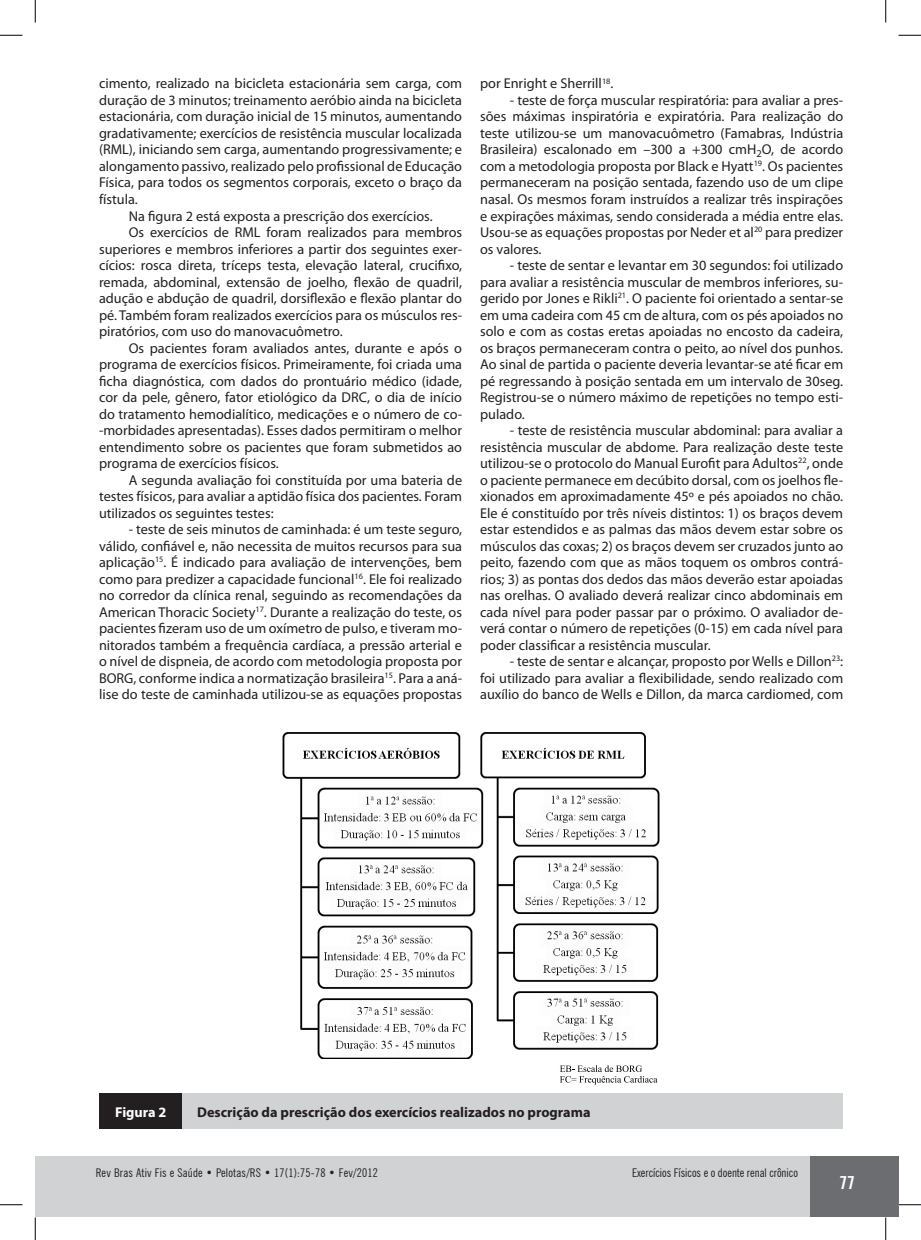
<style>
.page{position:relative;width:921px;height:1240px;background:#fff}
.page>*{position:absolute;margin:0;border:0;box-sizing:border-box;transform-origin:0 0}
.t1{font:700 condensed 18px "News Gothic BT";color:#fff}
.t2{font:14.25px/16.5px "Myriad Pro";color:#231f20;text-align:justify}
.t3{font:700 14.25px "Myriad Pro";color:#231f20}
.t4{font:700 14.25px "Myriad Pro";color:#fff}
.t5{font:condensed 12px "News Gothic BT";letter-spacing:.02em;color:#231f20}
.t6{font:condensed 12px "News Gothic BT";color:#231f20}
</style>
<div class="page">
<div style="left:781px;top:1157px;width:117px;height:60px;background:#6c6d70"></div>
<div style="left:36px;top:1157px;width:774px;height:60px;background:#d1d2d4"></div>
<div style="left:99px;top:1093px;width:84px;height:36px;background:#231f20"></div>
<div style="left:183px;top:1093px;width:660px;height:36px;background:#d1d2d4"></div>
<img style="left:282px;top:732px;width:378px;height:326px">
<svg style="left:560px;top:1065px;width:97px;height:19px"></svg>
<svg style="left:0;top:35px;width:22px;height:1px"></svg>
<svg style="left:898px;top:35px;width:23px;height:1px"></svg>
<svg style="left:0;top:1204px;width:22px;height:1px"></svg>
<svg style="left:898px;top:1204px;width:23px;height:1px"></svg>
<svg style="left:35px;top:0;width:1px;height:22px"></svg>
<svg style="left:35px;top:1217px;width:1px;height:23px"></svg>
<svg style="left:885px;top:0;width:1px;height:22px"></svg>
<svg style="left:885px;top:1217px;width:1px;height:23px"></svg>
<p class="t2" style="left:99px;top:75px;width:365px">cimento, realizado na bicicleta estacionária sem carga, com</p>
<p class="t2" style="left:99px;top:92px;width:365px">duração de 3 minutos; treinamento aeróbio ainda na bicicleta</p>
<p class="t2" style="left:99px;top:108px;width:365px">estacionária, com duração inicial de 15 minutos, aumentando</p>
<p class="t2" style="left:99px;top:125px;width:365px">gradativamente; exercícios de resistência muscular localizada</p>
<p class="t2" style="left:99px;top:141px;width:365px">(RML), iniciando sem carga, aumentando progressivamente; e</p>
<p class="t2" style="left:99px;top:158px;width:365px">alongamento passivo, realizado pelo profissional de Educação</p>
<p class="t2" style="left:99px;top:174px;width:365px">Física, para todos os segmentos corporais, exceto o braço da</p>
<p class="t2" style="left:99px;top:191px;width:40px">fístula.</p>
<p class="t2" style="left:129px;top:207px;width:305px">Na figura 2 está exposta a prescrição dos exercícios.</p>
<p class="t2" style="left:129px;top:224px;width:335px">Os exercícios de RML foram realizados para membros</p>
<p class="t2" style="left:99px;top:240px;width:365px">superiores e membros inferiores a partir dos seguintes exer-</p>
<p class="t2" style="left:99px;top:257px;width:365px">cícios: rosca direta, tríceps testa, elevação lateral, crucifixo,</p>
<p class="t2" style="left:99px;top:273px;width:365px">remada, abdominal, extensão de joelho, flexão de quadril,</p>
<p class="t2" style="left:99px;top:290px;width:365px">adução e abdução de quadril, dorsiflexão e flexão plantar do</p>
<p class="t2" style="left:99px;top:306px;width:365px">pé. Também foram realizados exercícios para os músculos res-</p>
<p class="t2" style="left:99px;top:323px;width:245px">piratórios, com uso do manovacuômetro.</p>
<p class="t2" style="left:129px;top:339px;width:335px">Os pacientes foram avaliados antes, durante e após o</p>
<p class="t2" style="left:99px;top:356px;width:365px">programa de exercícios físicos. Primeiramente, foi criada uma</p>
<p class="t2" style="left:99px;top:372px;width:365px">ficha diagnóstica, com dados do prontuário médico (idade,</p>
<p class="t2" style="left:99px;top:389px;width:365px">cor da pele, gênero, fator etiológico da DRC, o dia de início</p>
<p class="t2" style="left:99px;top:405px;width:365px">do tratamento hemodialítico, medicações e o número de co-</p>
<p class="t2" style="left:99px;top:422px;width:365px">-morbidades apresentadas). Esses dados permitiram o melhor</p>
<p class="t2" style="left:99px;top:438px;width:365px">entendimento sobre os pacientes que foram submetidos ao</p>
<p class="t2" style="left:99px;top:455px;width:181px">programa de exercícios físicos.</p>
<p class="t2" style="left:129px;top:471px;width:335px">A segunda avaliação foi constituída por uma bateria de</p>
<p class="t2" style="left:99px;top:488px;width:365px">testes físicos, para avaliar a aptidão física dos pacientes. Foram</p>
<p class="t2" style="left:99px;top:504px;width:176px">utilizados os seguintes testes:</p>
<p class="t2" style="left:99px;top:521px;width:365px;text-indent:30px">- teste de seis minutos de caminhada: é um teste seguro, válido, confiável e, não necessita de muitos recursos para sua aplicação<sup>15</sup>. É indicado para avaliação de intervenções, bem como para predizer a capacidade funcional<sup>16</sup>. Ele foi realizado no corredor da clínica renal, seguindo as recomendações da American Thoracic Society<sup>17</sup>. Durante a realização do teste, os pacientes fizeram uso de um oxímetro de pulso, e tiveram mo&shy;nitorados também a frequência cardíaca, a pressão arterial e o nível de dispneia, de acordo com metodologia proposta por BORG, conforme indica a normatização brasileira<sup>15</sup>. Para a aná&shy;lise do teste de caminhada utilizou-se as equações propostas</p>
<p class="t2" style="left:480px;top:75px;width:135px">por Enright e Sherrill<sup>18</sup>.</p>
<p class="t2" style="left:480px;top:92px;width:365px;text-indent:30px">- teste de força muscular respiratória: para avaliar a pres&shy;sões máximas inspiratória e expiratória. Para realização do teste utilizou-se um manovacuômetro (Famabras, Indústria Brasileira) escalonado em –300 a +300 cmH<sub>2</sub>O, de acordo com a metodologia proposta por Black e Hyatt<sup>19</sup>. Os pacientes permaneceram na posição sentada, fazendo uso de um clipe nasal. Os mesmos foram instruídos a realizar três inspirações e expirações máximas, sendo considerada a média entre elas.<br>Usou-se as equações propostas por Neder et al<sup>20</sup> para predizer os valores.</p>
<p class="t2" style="left:480px;top:257px;width:365px;text-indent:30px">- teste de sentar e levantar em 30 segundos: foi utilizado para avaliar a resistência muscular de membros inferiores, su&shy;gerido por Jones e Rikli<sup>21</sup>. O paciente foi orientado a sentar-se em uma cadeira com 45 cm de altura, com os pés apoiados no solo e com as costas eretas apoiadas no encosto da cadeira, os braços permaneceram contra o peito, ao nível dos punhos.<br>Ao sinal de partida o paciente deveria levantar-se até ficar em pé regressando à posição sentada em um intervalo de 30seg.<br>Registrou-se o número máximo de repetições no tempo esti&shy;pulado.</p>
<p class="t2" style="left:480px;top:422px;width:365px;text-indent:30px">- teste de resistência muscular abdominal: para avaliar a resistência muscular de abdome. Para realização deste teste utilizou-se o protocolo do Manual Eurofit para Adultos<sup>22</sup>, onde o paciente permanece em decúbito dorsal, com os joelhos fle&shy;xionados em aproximadamente 45º e pés apoiados no chão.<br>Ele é constituído por três níveis distintos: 1) os braços devem estar estendidos e as palmas das mãos devem estar sobre os músculos das coxas; 2) os braços devem ser cruzados junto ao peito, fazendo com que as mãos toquem os ombros contrá&shy;rios; 3) as pontas dos dedos das mãos deverão estar apoiadas nas orelhas. O avaliado deverá realizar cinco abdominais em cada nível para poder passar par o próximo. O avaliador de&shy;verá contar o número de repetições (0-15) em cada nível para poder classificar a resistência muscular.</p>
<p class="t2" style="left:480px;top:653px;width:365px;text-indent:30px">- teste de sentar e alcançar, proposto por Wells e Dillon<sup>23</sup>: foi utilizado para avaliar a flexibilidade, sendo realizado com auxílio do banco de Wells e Dillon, da marca cardiomed, com</p>
<p class="t4" style="left:115px;top:1102px;width:53px">Figura 2</p>
<p class="t3" style="left:197px;top:1102px;width:395px">Descrição da prescrição dos exercícios realizados no programa</p>
<p class="t5" style="left:96px;top:1165px;width:283px">Rev Bras Ativ Fis e Saúde • Pelotas/RS • 17(1):75-78 • Fev/2012</p>
<p class="t6" style="left:632px;top:1165px;width:167px">Exercícios Físicos e o doente renal crônico</p>
<p class="t1" style="left:840px;top:1172px;width:17px">77</p>
</div>
